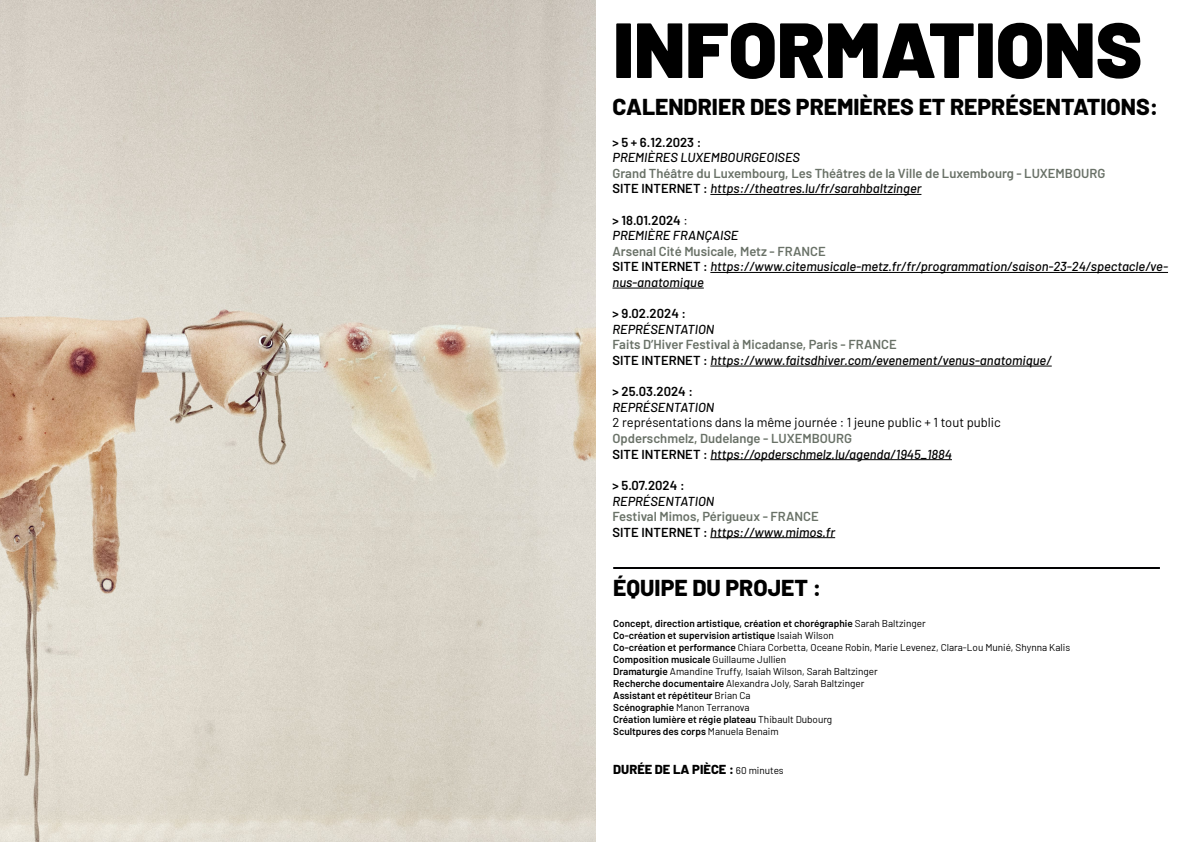
<style>
.page{position:relative;width:1191px;height:842px;background:#fff}
.page>*{position:absolute;margin:0;border:0;box-sizing:border-box;transform-origin:0 0}
.t1{font:900 78px "Barlow";color:#000}
.t2{font:800 23px "Barlow";color:#000}
.t3{font:italic 500 13px/15.6px "Barlow";color:#000}
.t4{font:600 13px/15.6px "Barlow";color:#697167}
.t5{font:13px "Barlow";color:#000}
.t6{font:600 13px "Barlow";color:#000}
.t7{font:800 13px "Barlow";color:#000}
.t8{font:600 10px/12px "Barlow";color:#000}
.s1{color:#000}
.s2{font-weight:500;font-style:italic;color:#000}
.s3{font-weight:600;font-style:normal}
.s4{font-weight:400;font-style:normal}
.s5{font-weight:600;font-style:normal;color:#697167}
.s6{font-weight:400}
.s7{font-weight:400;font-size:10px}
</style>
<div class="page">
<hr style="left:710px;top:194px;width:211px;height:1px;background:#000">
<hr style="left:710px;top:272px;width:458px;height:1px;background:#000">
<hr style="left:612px;top:288px;width:92px;height:1px;background:#000">
<hr style="left:710px;top:366px;width:341px;height:1px;background:#000">
<hr style="left:710px;top:459px;width:242px;height:1px;background:#000">
<hr style="left:710px;top:537px;width:125px;height:1px;background:#000">
<hr style="left:613px;top:567px;width:546px;height:2px;background:#020203">
<img style="left:0;top:0;width:595px;height:842px">
<h1 class="t1" style="left:613px;top:-9px;width:531px">INFORMATIONS</h1>
<h2 class="t2" style="left:612px;top:90px;width:547px">CALENDRIER DES PREMIÈRES ET REPRÉSENTATIONS:</h2>
<h3 class="t6" style="left:612px;top:132px;width:90px">&gt; 5 + 6.12.2023 :</h3>
<h3 class="t3" style="left:612px;top:149px;width:189px">PREMIÈRES LUXEMBOURGEOISES</h3>
<h3 class="t4" style="left:612px;top:164px;width:494px">Grand Théâtre du Luxembourg, Les Théâtres de la Ville de Luxembourg - LUXEMBOURG<br><span class="s1">SITE INTERNET :</span> <span class="s2">https://theatres.lu/fr/sarahbaltzinger</span></h3>
<h3 class="t3" style="left:612px;top:211px;width:127px"><span class="s3">&gt; 18.01.2024</span> <span class="s4">:<br></span>PREMIÈRE FRANÇAISE</h3>
<h3 class="t3" style="left:612px;top:242px;width:557px"><span class="s5">Arsenal Cité Musicale, Metz - FRANCE<br></span><span class="s3">SITE INTERNET :</span> https://www.citemusicale-metz.fr/fr/programmation/saison-23-24/spectacle/ve&shy;nus-anatomique</h3>
<h3 class="t6" style="left:612px;top:304px;width:75px">&gt; 9.02.2024 :</h3>
<h3 class="t3" style="left:612px;top:320px;width:103px">REPRÉSENTATION</h3>
<h3 class="t3" style="left:612px;top:336px;width:441px"><span class="s5">Faits D’Hiver Festival à Micadanse, Paris - FRANCE<br></span><span class="s3">SITE INTERNET :</span> https://www.faitsdhiver.com/evenement/venus-anatomique/</h3>
<h3 class="t6" style="left:612px;top:382px;width:82px">&gt; 25.03.2024 :</h3>
<h3 class="t3" style="left:612px;top:398px;width:103px">REPRÉSENTATION</h3>
<h3 class="t5" style="left:612px;top:413px;width:390px">2 représentations dans la même journée : 1 jeune public + 1 tout public</h3>
<h3 class="t3" style="left:612px;top:430px;width:341px"><span class="s5">Opderschmelz, Dudelange - LUXEMBOURG<br></span><span class="s3">SITE INTERNET :</span> https://opderschmelz.lu/agenda/1945_1884</h3>
<h3 class="t6" style="left:612px;top:476px;width:74px">&gt; 5.07.2024 :</h3>
<h3 class="t3" style="left:612px;top:492px;width:103px">REPRÉSENTATION</h3>
<h3 class="t4" style="left:612px;top:508px;width:224px">Festival Mimos, Périgueux - FRANCE<br><span class="s1">SITE INTERNET :</span> <span class="s2">https://www.mimos.fr</span></h3>
<h2 class="t2" style="left:613px;top:570px;width:209px">ÉQUIPE DU PROJET :</h2>
<p class="t8" style="left:613px;top:616px;width:458px">Concept, direction artistique, création et chorégraphie <span class="s6">Sarah Baltzinger<br></span>Co-création et supervision artistique <span class="s6">Isaiah Wilson<br></span>Co-création et performance <span class="s6">Chiara Corbetta, Oceane Robin, Marie Levenez, Clara-Lou Munié, Shynna Kalis </span>Composition musicale <span class="s6">Guillaume Jullien<br></span>Dramaturgie <span class="s6">Amandine Truffy, Isaiah Wilson, Sarah Baltzinger<br></span>Recherche documentaire <span class="s6">Alexandra Joly, Sarah Baltzinger<br></span>Assistant et répétiteur <span class="s6">Brian Ca<br></span>Scénographie <span class="s6">Manon Terranova<br></span>Création lumière et régie plateau <span class="s6">Thibault Dubourg<br></span>Scultpures des corps <span class="s6">Manuela Benaim</span></p>
<h3 class="t7" style="left:613px;top:760px;width:172px">DURÉE DE LA PIÈCE : <span class="s7">60 minutes</span></h3>
</div>
